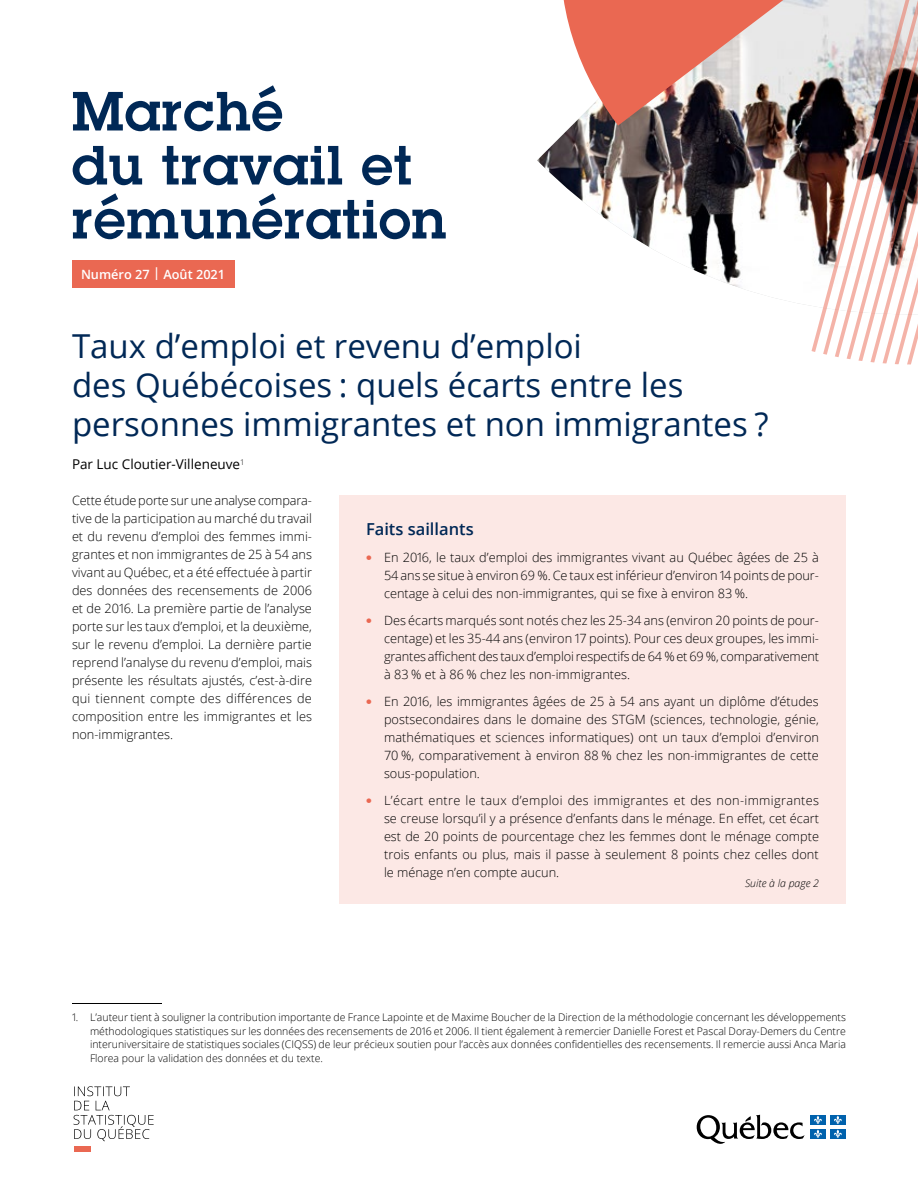
<style>
.page{position:relative;width:918px;height:1188px;background:#fff}
.page>*{position:absolute;margin:0;border:0;box-sizing:border-box;transform-origin:0 0}
.Titre_bulletin{font:600 54px/54px "Lubalin Graph Std";letter-spacing:.02em;color:#002856}
.Sujet_bulletin{font:33px/39px "Open Sans";color:#002856}
.Titre_encadré{font:600 16.5px "Open Sans";color:#002856}
.Auteur{font:13.5px "Open Sans";color:#000}
.Texte_courant{font:300 12.75px/18px "Open Sans";color:#000;text-align:justify}
.Date___numéro_bullet{font:600 12.75px "Open Sans";color:#fff}
.Notes_bas_page{font:300 10.5px/13.5px "Open Sans";color:#000;text-align:justify}
.Suite_page_X{font:italic 300 10.5px "Open Sans";color:#000}
</style>
<div class="page">
<hr style="left:72px;top:1003px;width:90px;height:1px;background:#000">
<svg style="left:552px;top:0;width:366px;height:365px"></svg>
<div style="left:72px;top:260px;width:162px;height:28px;background:#ea6852"></div>
<div style="left:339px;top:495px;width:507px;height:409px;background:#fce8e5"></div>
<svg style="left:697px;top:1115px;width:108px;height:29px"></svg>
<div style="left:810px;top:1115px;width:16px;height:10px;background:#0062ad"></div>
<svg style="left:814px;top:1116px;width:8px;height:8px"></svg>
<div style="left:830px;top:1115px;width:16px;height:10px;background:#0062ad"></div>
<svg style="left:834px;top:1116px;width:8px;height:8px"></svg>
<div style="left:810px;top:1129px;width:16px;height:10px;background:#0062ad"></div>
<svg style="left:814px;top:1130px;width:8px;height:8px"></svg>
<div style="left:830px;top:1129px;width:16px;height:10px;background:#0062ad"></div>
<svg style="left:834px;top:1130px;width:8px;height:8px"></svg>
<svg style="left:73px;top:1086px;width:81px;height:55px"></svg>
<div style="left:74px;top:1146px;width:17px;height:6px;background:#ea6852"></div>
<p class="Titre_bulletin" style="left:72px;top:84px;width:376px">Marché<br>du travail et rémunération</p>
<p class="Date___numéro_bullet" style="left:81px;top:266px;width:146px">Numéro 27 | Août 2021</p>
<p class="Sujet_bulletin" style="left:72px;top:326px;width:698px">Taux d’emploi et revenu d’emploi<br>des Québécoises : quels écarts entre les personnes immigrantes et non immigrantes ?</p>
<p class="Auteur" style="left:72px;top:455px;width:174px">Par Luc Cloutier-Villeneuve<sup>1</sup></p>
<p class="Texte_courant" style="left:72px;top:491px;width:242px">Cette étude porte sur une analyse compara&shy;tive de la participation au marché du travail et du revenu d’emploi des femmes immi&shy;grantes et non immigrantes de 25 à 54 ans vivant au Québec, et a été effectuée à partir des données des recensements de 2006 et de 2016. La première partie de l’analyse porte sur les taux d’emploi, et la deuxième, sur le revenu d’emploi. La dernière partie reprend l’analyse du revenu d’emploi, mais présente les résultats ajustés, c’est-à-dire qui tiennent compte des différences de composition entre les immigrantes et les non-immigrantes.</p>
<p class="Titre_encadré" style="left:366px;top:517px;width:109px">Faits saillants</p>
<p class="Texte_courant" style="left:384px;top:548px;width:437px">En 2016, le taux d’emploi des immigrantes vivant au Québec âgées de 25 à 54 ans se situe à environ 69 %. Ce taux est inférieur d’environ 14 points de pour&shy;centage à celui des non-immigrantes, qui se fixe à environ 83 %.</p>
<p class="Texte_courant" style="left:384px;top:611px;width:437px">Des écarts marqués sont notés chez les 25-34 ans (environ 20 points de pour&shy;centage) et les 35-44 ans (environ 17 points). Pour ces deux groupes, les immi&shy;grantes affichent des taux d’emploi respectifs de 64 % et 69 %, comparativement à 83 % et à 86 % chez les non-immigrantes.</p>
<p class="Texte_courant" style="left:384px;top:692px;width:437px">En 2016, les immigrantes âgées de 25 à 54 ans ayant un diplôme d’études postsecondaires dans le domaine des STGM (sciences, technologie, génie, mathématiques et sciences informatiques) ont un taux d’emploi d’environ 70 %, comparativement à environ 88 % chez les non-immigrantes de cette sous-population.</p>
<p class="Texte_courant" style="left:384px;top:791px;width:437px">L’écart entre le taux d’emploi des immigrantes et des non-immigrantes se creuse lorsqu’il y a présence d’enfants dans le ménage. En effet, cet écart est de 20 points de pourcentage chez les femmes dont le ménage compte trois enfants ou plus, mais il passe à seulement 8 points chez celles dont le ménage n’en compte aucun.</p>
<p class="Suite_page_X" style="left:745px;top:876px;width:75px">Suite à la page 2</p>
<p class="Notes_bas_page" style="left:90px;top:1011px;width:758px;text-indent:-18px">1. L’auteur tient à souligner la contribution importante de France Lapointe et de Maxime Boucher de la Direction de la méthodologie concernant les développements méthodologiques statistiques sur les données des recensements de 2016 et 2006. Il tient également à remercier Danielle Forest et Pascal Doray-Demers du Centre interuniversitaire de statistiques sociales (CIQSS) de leur précieux soutien pour l’accès aux données confidentielles des recensements. Il remercie aussi Anca Maria Florea pour la validation des données et du texte.</p>
</div>
